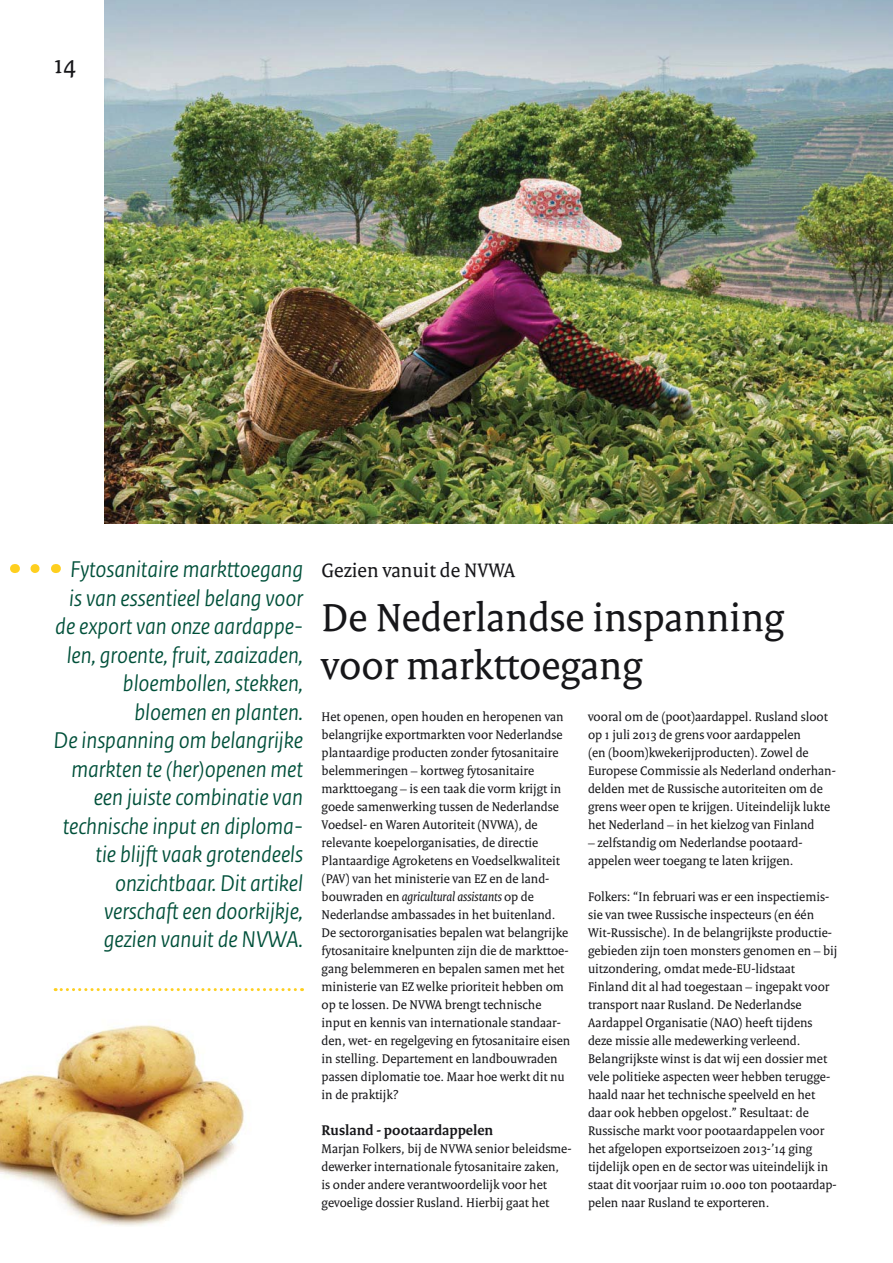
<style>
.page{position:relative;width:893px;height:1263px;background:#fff}
.page>*{position:absolute;margin:0;border:0;box-sizing:border-box;transform-origin:0 0}
.t1{font:42px/48px "Rijksoverheid Serif";color:#161619}
.t2{font:27px "Rijksoverheid Serif";color:#161619}
.t3{font:italic 24px/28.5px "Rijksoverheid Sans Heading";color:#00503a;text-align:right}
.t4{font:21px "Rijksoverheid Serif";color:#161619}
.t5{font:700 15px "Rijksoverheid Serif";color:#161619}
.t6{font:13.5px/18px "Rijksoverheid Serif";color:#161619}
.s1{font-style:italic}
</style>
<div class="page">
<img style="left:0;top:988px;width:244px;height:238px">
<img style="left:105px;top:0;width:788px;height:523px">
<svg style="left:35px;top:564px;width:5px;height:9px"></svg>
<svg style="left:55px;top:988px;width:248px;height:3px"></svg>
<h2 class="t2" style="left:54px;top:54px;width:24px">14</h2>
<p class="t3" style="left:54px;top:557px;width:251px">Fytosanitaire markttoegang is van essentieel belang voor de export van onze aardappe&shy;len, groente, fruit, zaaizaden, bloembollen, stekken, bloemen en planten.<br>De inspanning om belangrijke markten te (her)openen met een juiste combinatie van technische input en diploma&shy;tie blijft vaak grotendeels onzichtbaar. Dit artikel verschaft een doorkijkje, gezien vanuit de NVWA.</p>
<h3 class="t4" style="left:322px;top:562px;width:195px">Gezien vanuit de NVWA</h3>
<h1 class="t1" style="left:322px;top:597px;width:464px">De Nederlandse inspanning voor markttoegang</h1>
<p class="t6" style="left:322px;top:709px;width:250px">Het openen, open houden en heropenen van belangrijke exportmarkten voor Nederlandse plantaardige producten zonder fytosanitaire belemmeringen – kortweg fytosanitaire markttoegang – is een taak die vorm krijgt in goede samenwerking tussen de Nederlandse Voedsel- en Waren Autoriteit (NVWA), de relevante koepelorganisaties, de directie Plantaardige Agroketens en Voedselkwaliteit (PAV) van het ministerie van EZ en de land&shy;bouwraden en <span class="s1">agricultural assistants</span> op de Nederlandse ambassades in het buitenland.<br>De sectororganisaties bepalen wat belangrijke fytosanitaire knelpunten zijn die de markttoe&shy;gang belemmeren en bepalen samen met het ministerie van EZ welke prioriteit hebben om op te lossen. De NVWA brengt technische input en kennis van internationale standaar&shy;den, wet- en regelgeving en fytosanitaire eisen in stelling. Departement en landbouwraden passen diplomatie toe. Maar hoe werkt dit nu in de praktijk?</p>
<p class="t5" style="left:322px;top:1124px;width:173px">Rusland - pootaardappelen</p>
<p class="t6" style="left:322px;top:1141px;width:251px">Marjan Folkers, bij de NVWA senior beleidsme&shy;dewerker internationale fytosanitaire zaken,<br>is onder andere verantwoordelijk voor het gevoelige dossier Rusland. Hierbij gaat het</p>
<p class="t6" style="left:588px;top:709px;width:249px">vooral om de (poot)aardappel. Rusland sloot op 1 juli 2013 de grens voor aardappelen<br>(en (boom)kwekerijproducten). Zowel de Europese Commissie als Nederland onderhan&shy;delden met de Russische autoriteiten om de grens weer open te krijgen. Uiteindelijk lukte het Nederland – in het kielzog van Finland</p>
<p class="t6" style="left:588px;top:835px;width:216px">– zelfstandig om Nederlandse pootaard&shy;appelen weer toegang te laten krijgen.</p>
<p class="t6" style="left:588px;top:889px;width:251px">Folkers: “In februari was er een inspectiemis&shy;sie van twee Russische inspecteurs (en één Wit-Russische). In de belangrijkste productie&shy;gebieden zijn toen monsters genomen en – bij uitzondering, omdat mede-EU-lidstaat Finland dit al had toegestaan – ingepakt voor transport naar Rusland. De Nederlandse Aardappel Organisatie (NAO) heeft tijdens deze missie alle medewerking verleend.<br>Belangrijkste winst is dat wij een dossier met vele politieke aspecten weer hebben terugge&shy;haald naar het technische speelveld en het daar ook hebben opgelost.” Resultaat: de Russische markt voor pootaardappelen voor het afgelopen exportseizoen 2013-’14 ging tijdelijk open en de sector was uiteindelijk in staat dit voorjaar ruim 10.000 ton pootaardap&shy;pelen naar Rusland te exporteren.</p>
</div>
